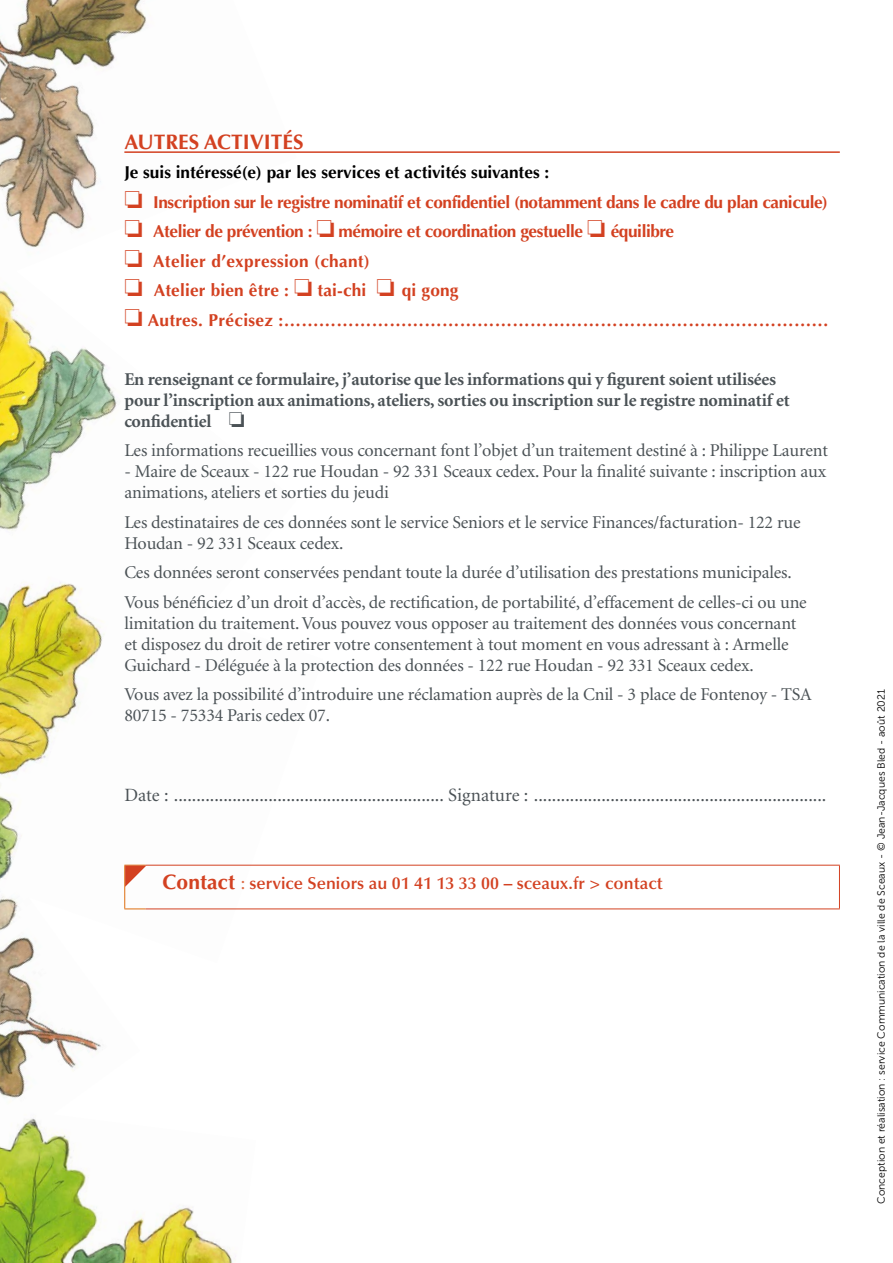
<style>
.page{position:relative;width:893px;height:1263px;background:#fff}
.page>*{position:absolute;margin:0;border:0;box-sizing:border-box;transform-origin:0 0}
.t1{font:700 21px "Optima LT Std";color:#d34121}
.t2{font:18.75px "Minion";color:#4b5256}
.t3{font:18px/21px "Minion";letter-spacing:-.01em;color:#4b5256}
.t4{font:700 18px/21px "Minion";letter-spacing:-.01em;color:#4b5256}
.t5{font:700 17.25px "Optima LT Std";letter-spacing:-.025em;color:#d34121}
.t6{font:700 17.25px "Optima LT Std";letter-spacing:.02em;color:#d34121}
.t7{font:700 17.25px "Optima LT Std";color:#000}
.t8{font:600 17.25px "Optima LT Std";color:#d34121}
.t9{font:700 17.25px "Optima LT Std";letter-spacing:.01em;color:#d34121}
.t10{font:10.5px "Museo Sans 300";color:#000}
.s1{font-weight:700;font-size:21px}
.s2{font-family:"Minion";font-weight:400;font-size:18.75px;color:#dd6a45}
</style>
<div class="page">
<img style="left:0;top:963px;width:101px;height:136px">
<img style="left:0;top:289px;width:117px;height:242px">
<img style="left:0;top:582px;width:323px;height:381px">
<img style="left:0;top:1118px;width:236px;height:145px">
<img style="left:0;top:0;width:147px;height:248px">
<hr style="left:124px;top:151px;width:716px;height:2px;background:#d34121">
<hr style="left:124px;top:865px;width:1px;height:43px;background:#de6f11">
<svg style="left:124px;top:908px;width:22px;height:1px"></svg>
<hr style="left:146px;top:865px;width:694px;height:1px;background:#d34121">
<hr style="left:839px;top:865px;width:1px;height:43px;background:#d34121">
<hr style="left:146px;top:908px;width:694px;height:1px;background:#d34121">
<svg style="left:124px;top:865px;width:22px;height:22px"></svg>
<p class="t1" style="left:124px;top:129px;width:181px">AUTRES ACTIVITÉS</p>
<p class="t7" style="left:124px;top:162px;width:426px">Je suis intéressé(e) par les services et activités suivantes :</p>
<p class="t5" style="left:124px;top:192px;width:705px">❏ Inscription sur le registre nominatif et confidentiel (notamment dans le cadre du plan canicule)</p>
<p class="t5" style="left:124px;top:221px;width:551px">❏ Atelier de prévention : ❏ mémoire et coordination gestuelle ❏ équilibre</p>
<p class="t6" style="left:124px;top:251px;width:247px">❏ Atelier d’expression (chant)</p>
<p class="t9" style="left:124px;top:280px;width:336px">❏ Atelier bien être : ❏ tai-chi ❏ qi gong</p>
<p class="t6" style="left:124px;top:310px;width:706px">❏ Autres. Précisez :…………………………………………………………………………………</p>
<p class="t4" style="left:124px;top:369px;width:667px">En renseignant ce formulaire, j’autorise que les informations qui y figurent soient utilisées pour l’inscription aux animations, ateliers, sorties ou inscription sur le registre nominatif et confidentiel ❏</p>
<p class="t3" style="left:124px;top:441px;width:705px">Les informations recueillies vous concernant font l’objet d’un traitement destiné à : Philippe Laurent</p>
<p class="t3" style="left:124px;top:462px;width:703px">- Maire de Sceaux - 122 rue Houdan - 92 331 Sceaux cedex. Pour la finalité suivante : inscription aux animations, ateliers et sorties du jeudi</p>
<p class="t3" style="left:124px;top:512px;width:678px">Les destinataires de ces données sont le service Seniors et le service Finances/facturation- 122 rue<br>Houdan - 92 331 Sceaux cedex.</p>
<p class="t3" style="left:124px;top:563px;width:669px">Ces données seront conservées pendant toute la durée d’utilisation des prestations municipales.</p>
<p class="t3" style="left:124px;top:592px;width:684px">Vous bénéficiez d’un droit d’accès, de rectification, de portabilité, d’effacement de celles-ci ou une limitation du traitement. Vous pouvez vous opposer au traitement des données vous concernant et disposez du droit de retirer votre consentement à tout moment en vous adressant à : Armelle Guichard - Déléguée à la protection des données - 122 rue Houdan - 92 331 Sceaux cedex.</p>
<p class="t3" style="left:124px;top:685px;width:689px">Vous avez la possibilité d’introduire une réclamation auprès de la Cnil - 3 place de Fontenoy - TSA<br>80715 - 75334 Paris cedex 07.</p>
<p class="t2" style="left:124px;top:786px;width:703px">Date : ............................................................ Signature : .................................................................</p>
<p class="t8" style="left:163px;top:873px;width:501px"><span class="s1">Contact</span> <span class="s2">:</span> service Seniors au 01 41 13 33 00 – sceaux.fr &gt; contact</p>
<p class="t10" style="left:876px;top:1204px;width:516px;rotate:-90deg">Conception et réalisation : service Communication de la ville de Sceaux - © Jean-Jacques Bled - août 2021</p>
</div>
